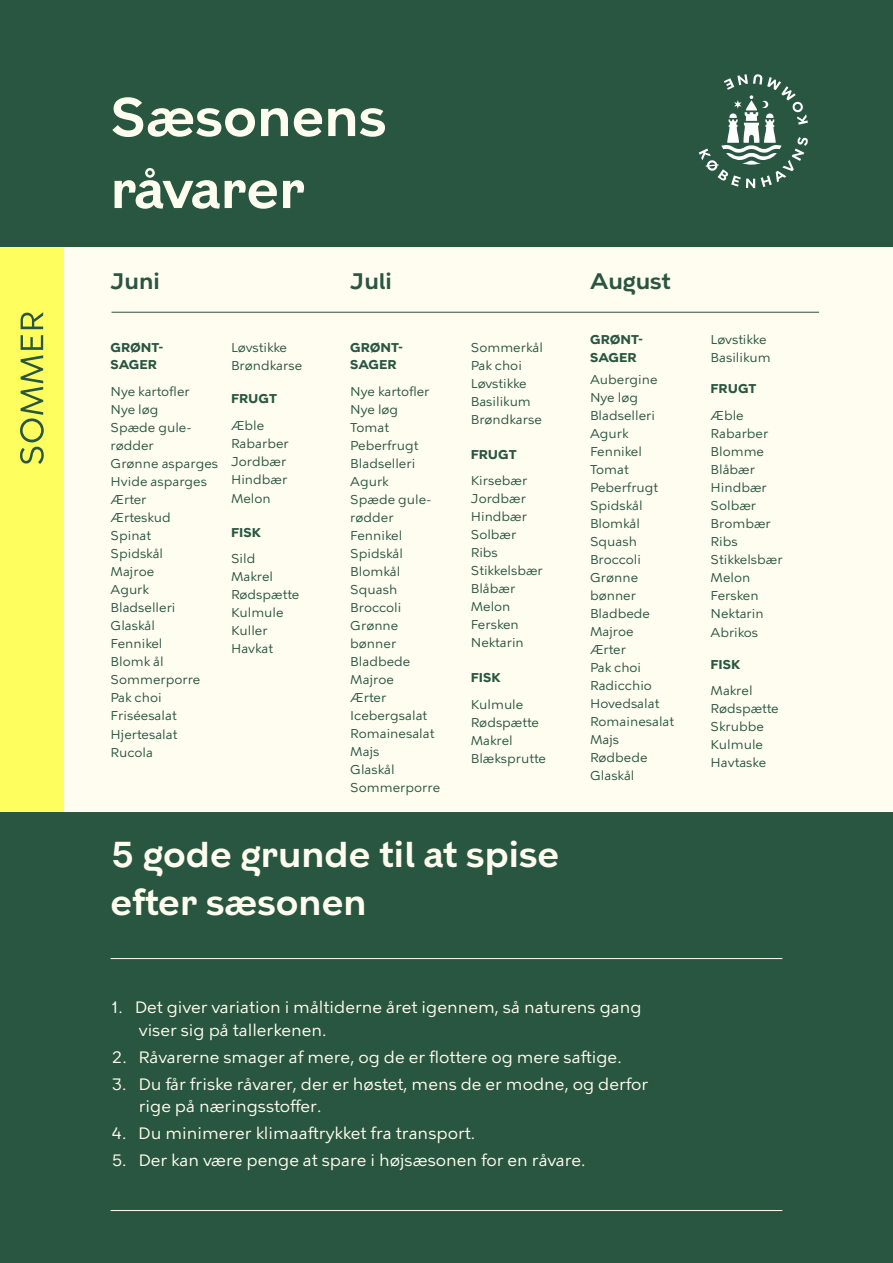
<style>
.page{position:relative;width:893px;height:1263px;background:#295641}
.page>*{position:absolute;margin:0;border:0;box-sizing:border-box;transform-origin:0 0}
.t1{font:600 54px/72px "KBH";color:#fffdf0}
.t2{font:600 36px/48px "KBH";color:#fffdf0}
.t3{font:600 22.5px "KBH";color:#295641}
.t4{font:16.5px/22.5px "KBH Tekst";color:#fffdf0}
.t5{font:12.75px/18px "KBH Tekst";color:#295641}
.t6{font:700 12.75px "KBH";color:#295641}
</style>
<div class="page">
<div style="left:64px;top:247px;width:829px;height:564px;background:#fffdf0"></div>
<div style="left:0;top:247px;width:64px;height:564px;background:#fffe5f"></div>
<hr style="left:111px;top:312px;width:708px;height:1px;background:#295641">
<hr style="left:111px;top:958px;width:671px;height:1px;background:#fffdf0">
<hr style="left:111px;top:1210px;width:671px;height:1px;background:#fffdf0">
<svg style="left:20px;top:312px;width:24px;height:152px"></svg>
<svg style="left:699px;top:74px;width:109px;height:114px"></svg>
<h3 class="t1" style="left:111px;top:81px;width:277px">Sæsonens råvarer</h3>
<h2 class="t3" style="left:111px;top:267px;width:51px">Juni</h2>
<h2 class="t3" style="left:350px;top:267px;width:43px">Juli</h2>
<h2 class="t3" style="left:590px;top:267px;width:82px">August</h2>
<h2 class="t6" style="left:590px;top:332px;width:55px">GRØNT-</h2>
<h2 class="t5" style="left:710px;top:331px;width:57px">Løvstikke</h2>
<h2 class="t6" style="left:111px;top:339px;width:55px">GRØNT-</h2>
<h2 class="t5" style="left:231px;top:338px;width:57px">Løvstikke</h2>
<h2 class="t6" style="left:350px;top:339px;width:55px">GRØNT-</h2>
<h2 class="t5" style="left:471px;top:338px;width:74px">Sommerkål</h2>
<h2 class="t6" style="left:590px;top:350px;width:48px">SAGER</h2>
<h2 class="t5" style="left:710px;top:349px;width:62px">Basilikum</h2>
<h2 class="t6" style="left:111px;top:357px;width:48px">SAGER</h2>
<h2 class="t5" style="left:231px;top:356px;width:73px">Brøndkarse</h2>
<h2 class="t6" style="left:350px;top:357px;width:48px">SAGER</h2>
<h2 class="t5" style="left:471px;top:356px;width:57px">Pak choi<br>Løvstikke</h2>
<h2 class="t5" style="left:590px;top:371px;width:69px">Aubergine</h2>
<h2 class="t5" style="left:111px;top:382px;width:81px">Nye kartofler</h2>
<h2 class="t5" style="left:350px;top:382px;width:81px">Nye kartofler</h2>
<h2 class="t6" style="left:710px;top:381px;width:48px">FRUGT</h2>
<h2 class="t6" style="left:231px;top:391px;width:48px">FRUGT</h2>
<h2 class="t5" style="left:471px;top:392px;width:62px">Basilikum</h2>
<h2 class="t5" style="left:590px;top:389px;width:49px">Nye løg</h2>
<h2 class="t5" style="left:111px;top:400px;width:49px">Nye løg</h2>
<h2 class="t5" style="left:350px;top:400px;width:49px">Nye løg</h2>
<h2 class="t5" style="left:471px;top:410px;width:73px">Brøndkarse</h2>
<h2 class="t5" style="left:590px;top:407px;width:66px">Bladselleri</h2>
<h2 class="t5" style="left:710px;top:406px;width:35px">Æble</h2>
<h2 class="t5" style="left:111px;top:418px;width:83px">Spæde gule-</h2>
<h2 class="t5" style="left:231px;top:416px;width:35px">Æble</h2>
<h2 class="t5" style="left:350px;top:418px;width:40px">Tomat</h2>
<h2 class="t5" style="left:590px;top:425px;width:40px">Agurk</h2>
<h2 class="t5" style="left:710px;top:424px;width:59px">Rabarber</h2>
<h2 class="t5" style="left:111px;top:436px;width:45px">rødder</h2>
<h2 class="t5" style="left:231px;top:434px;width:59px">Rabarber</h2>
<h2 class="t5" style="left:350px;top:436px;width:70px">Peberfrugt</h2>
<h2 class="t6" style="left:471px;top:446px;width:48px">FRUGT</h2>
<h2 class="t5" style="left:590px;top:443px;width:53px">Fennikel</h2>
<h2 class="t5" style="left:710px;top:442px;width:55px">Blomme</h2>
<h2 class="t5" style="left:111px;top:454px;width:177px">Grønne asparges Jordbær</h2>
<h2 class="t5" style="left:350px;top:454px;width:66px">Bladselleri</h2>
<h2 class="t5" style="left:590px;top:461px;width:40px">Tomat</h2>
<h2 class="t5" style="left:710px;top:460px;width:46px">Blåbær</h2>
<h2 class="t5" style="left:111px;top:472px;width:98px">Hvide asparges</h2>
<h2 class="t5" style="left:231px;top:470px;width:58px">Hindbær</h2>
<h2 class="t5" style="left:350px;top:472px;width:40px">Agurk</h2>
<h2 class="t5" style="left:471px;top:472px;width:58px">Kirsebær</h2>
<h2 class="t5" style="left:590px;top:479px;width:70px">Peberfrugt</h2>
<h2 class="t5" style="left:710px;top:478px;width:58px">Hindbær</h2>
<h2 class="t5" style="left:111px;top:490px;width:37px">Ærter</h2>
<h2 class="t5" style="left:231px;top:490px;width:41px">Melon</h2>
<h2 class="t5" style="left:350px;top:490px;width:83px">Spæde gule-</h2>
<h2 class="t5" style="left:471px;top:490px;width:57px">Jordbær</h2>
<h2 class="t5" style="left:590px;top:497px;width:54px">Spidskål</h2>
<h2 class="t5" style="left:710px;top:496px;width:47px">Solbær</h2>
<h2 class="t5" style="left:111px;top:508px;width:62px">Ærteskud</h2>
<h2 class="t5" style="left:350px;top:508px;width:45px">rødder</h2>
<h2 class="t5" style="left:471px;top:508px;width:58px">Hindbær</h2>
<h2 class="t5" style="left:590px;top:515px;width:51px">Blomkål</h2>
<h2 class="t5" style="left:710px;top:514px;width:62px">Brombær</h2>
<h2 class="t5" style="left:111px;top:526px;width:42px">Spinat</h2>
<h2 class="t6" style="left:231px;top:525px;width:31px">FISK</h2>
<h2 class="t5" style="left:350px;top:526px;width:53px">Fennikel</h2>
<h2 class="t5" style="left:471px;top:526px;width:47px">Solbær</h2>
<h2 class="t5" style="left:590px;top:533px;width:49px">Squash</h2>
<h2 class="t5" style="left:710px;top:532px;width:29px">Ribs</h2>
<h2 class="t5" style="left:111px;top:544px;width:54px">Spidskål</h2>
<h2 class="t5" style="left:350px;top:544px;width:54px">Spidskål</h2>
<h2 class="t5" style="left:471px;top:544px;width:29px">Ribs</h2>
<h2 class="t5" style="left:231px;top:550px;width:26px">Sild</h2>
<h2 class="t5" style="left:590px;top:551px;width:53px">Broccoli</h2>
<h2 class="t5" style="left:710px;top:550px;width:74px">Stikkelsbær</h2>
<h2 class="t5" style="left:350px;top:562px;width:51px">Blomkål</h2>
<h2 class="t5" style="left:471px;top:562px;width:74px">Stikkelsbær</h2>
<h2 class="t5" style="left:111px;top:562px;width:45px">Majroe</h2>
<h2 class="t5" style="left:231px;top:568px;width:44px">Makrel</h2>
<h2 class="t5" style="left:590px;top:569px;width:50px">Grønne</h2>
<h2 class="t5" style="left:710px;top:568px;width:41px">Melon</h2>
<h2 class="t5" style="left:111px;top:580px;width:40px">Agurk</h2>
<h2 class="t5" style="left:350px;top:580px;width:49px">Squash</h2>
<h2 class="t5" style="left:471px;top:580px;width:46px">Blåbær</h2>
<h2 class="t5" style="left:231px;top:586px;width:70px">Rødspætte</h2>
<h2 class="t5" style="left:590px;top:587px;width:47px">bønner</h2>
<h2 class="t5" style="left:710px;top:586px;width:50px">Fersken</h2>
<h2 class="t5" style="left:111px;top:598px;width:66px">Bladselleri</h2>
<h2 class="t5" style="left:350px;top:598px;width:53px">Broccoli</h2>
<h2 class="t5" style="left:471px;top:598px;width:41px">Melon</h2>
<h2 class="t5" style="left:231px;top:604px;width:54px">Kulmule</h2>
<h2 class="t5" style="left:590px;top:605px;width:62px">Bladbede</h2>
<h2 class="t5" style="left:710px;top:604px;width:55px">Nektarin</h2>
<h2 class="t5" style="left:111px;top:616px;width:46px">Glaskål</h2>
<h2 class="t5" style="left:350px;top:616px;width:50px">Grønne</h2>
<h2 class="t5" style="left:471px;top:616px;width:50px">Fersken</h2>
<h2 class="t5" style="left:231px;top:622px;width:38px">Kuller</h2>
<h2 class="t5" style="left:590px;top:623px;width:45px">Majroe</h2>
<h2 class="t5" style="left:710px;top:624px;width:49px">Abrikos</h2>
<h2 class="t5" style="left:111px;top:634px;width:53px">Fennikel</h2>
<h2 class="t5" style="left:350px;top:634px;width:47px">bønner</h2>
<h2 class="t5" style="left:471px;top:634px;width:55px">Nektarin</h2>
<h2 class="t5" style="left:231px;top:640px;width:44px">Havkat</h2>
<h2 class="t5" style="left:590px;top:641px;width:37px">Ærter</h2>
<h2 class="t5" style="left:111px;top:652px;width:55px">Blomk ål</h2>
<h2 class="t5" style="left:350px;top:652px;width:62px">Bladbede</h2>
<h2 class="t5" style="left:590px;top:659px;width:53px">Pak choi</h2>
<h2 class="t6" style="left:710px;top:656px;width:31px">FISK</h2>
<h2 class="t5" style="left:111px;top:670px;width:91px">Sommerporre</h2>
<h2 class="t5" style="left:350px;top:670px;width:45px">Majroe</h2>
<h2 class="t6" style="left:471px;top:670px;width:31px">FISK</h2>
<h2 class="t5" style="left:590px;top:677px;width:63px">Radicchio</h2>
<h2 class="t5" style="left:710px;top:681px;width:44px">Makrel</h2>
<h2 class="t5" style="left:111px;top:688px;width:53px">Pak choi</h2>
<h2 class="t5" style="left:350px;top:688px;width:37px">Ærter</h2>
<h2 class="t5" style="left:471px;top:695px;width:54px">Kulmule</h2>
<h2 class="t5" style="left:590px;top:695px;width:71px">Hovedsalat</h2>
<h2 class="t5" style="left:710px;top:699px;width:70px">Rødspætte</h2>
<h2 class="t5" style="left:111px;top:706px;width:68px">Friséesalat</h2>
<h2 class="t5" style="left:350px;top:706px;width:78px">Icebergsalat</h2>
<h2 class="t5" style="left:471px;top:713px;width:70px">Rødspætte</h2>
<h2 class="t5" style="left:590px;top:713px;width:86px">Romainesalat</h2>
<h2 class="t5" style="left:710px;top:717px;width:55px">Skrubbe</h2>
<h2 class="t5" style="left:111px;top:726px;width:68px">Hjertesalat</h2>
<h2 class="t5" style="left:350px;top:724px;width:86px">Romainesalat</h2>
<h2 class="t5" style="left:471px;top:731px;width:44px">Makrel</h2>
<h2 class="t5" style="left:590px;top:731px;width:31px">Majs</h2>
<h2 class="t5" style="left:710px;top:735px;width:54px">Kulmule</h2>
<h2 class="t5" style="left:111px;top:744px;width:44px">Rucola</h2>
<h2 class="t5" style="left:350px;top:742px;width:31px">Majs</h2>
<h2 class="t5" style="left:471px;top:749px;width:77px">Blæksprutte</h2>
<h2 class="t5" style="left:590px;top:749px;width:59px">Rødbede</h2>
<h2 class="t5" style="left:710px;top:753px;width:57px">Havtaske</h2>
<h2 class="t5" style="left:350px;top:760px;width:46px">Glaskål</h2>
<h2 class="t5" style="left:590px;top:767px;width:46px">Glaskål</h2>
<h2 class="t5" style="left:350px;top:778px;width:91px">Sommerporre</h2>
<h3 class="t2" style="left:111px;top:830px;width:450px">5 gode grunde til at spise efter sæsonen</h3>
<h4 class="t4" style="left:139px;top:996px;width:505px;text-indent:-27px">1. Det giver variation i måltiderne året igennem, så naturens gang viser sig på tallerkenen.</h4>
<h4 class="t4" style="left:111px;top:1045px;width:512px">2. Råvarerne smager af mere, og de er flottere og mere saftige.</h4>
<h4 class="t4" style="left:139px;top:1072px;width:511px;text-indent:-27px">3. Du får friske råvarer, der er høstet, mens de er modne, og derfor rige på næringsstoffer.</h4>
<h4 class="t4" style="left:111px;top:1122px;width:365px">4. Du minimerer klimaaftrykket fra transport.</h4>
<h4 class="t4" style="left:111px;top:1149px;width:476px">5. Der kan være penge at spare i højsæsonen for en råvare.</h4>
</div>
